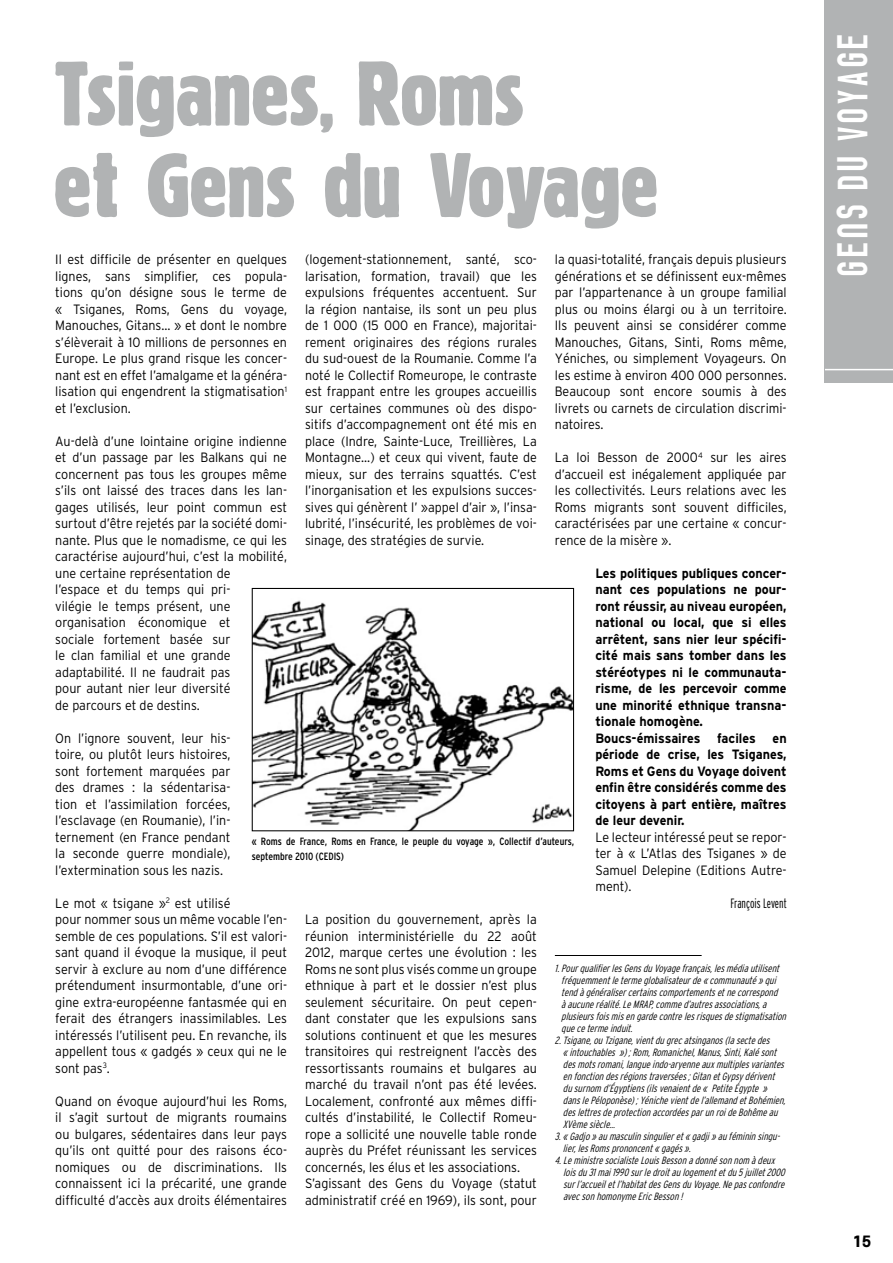
<style>
.page{position:relative;width:893px;height:1263px;background:#fff}
.page>*{position:absolute;margin:0;border:0;box-sizing:border-box;transform-origin:0 0}
.t1{font:88.05px/91.5px "Block";letter-spacing:.01em;color:#b1b3b4;scale:1.1 1}
.t2{font:700 42px "z Prozak";letter-spacing:.1em;color:#fff}
.t3{font:700 15px "TT Envy";color:#000}
.t4{font:300 13.5px/16.5px "Interstate";color:#000;text-align:justify;scale:.93 1}
.t5{font:700 13.5px/16.5px "Interstate";color:#000;scale:.93 1}
.t6{font:300 extra-condensed 13.5px "Interstate";letter-spacing:-.005em;color:#000}
.t7{font:italic 300 condensed 10.5px/12px "Interstate";color:#000;scale:.95 1}
.t8{font:condensed 10.5px/15px "Interstate";color:#000}
</style>
<div class="page">
<div style="left:825px;top:0;width:68px;height:383px;background:#b1b3b4"></div>
<hr style="left:825px;top:369px;width:68px;height:1px;background:#fff">
<hr style="left:555px;top:955px;width:147px;height:1px;background:#000">
<img style="left:254px;top:600px;width:318px;height:229px">
<div style="left:252px;top:588px;width:322px;height:243px;border:1px solid #000"></div>
<h1 class="t1" style="left:55px;top:48px;width:550px">Tsiganes, Roms<br>et Gens du Voyage</h1>
<p class="t4" style="left:305px;top:251px;width:251px">(logement-stationnement, santé, sco&shy;larisation, formation, travail) que les expulsions fréquentes accentuent. Sur la région nantaise, ils sont un peu plus de 1 000 (15 000 en France), majoritai&shy;rement originaires des régions rurales du sud-ouest de la Roumanie. Comme l’a noté le Collectif Romeurope, le contraste est frappant entre les groupes accueillis sur certaines communes où des dispo&shy;sitifs d’accompagnement ont été mis en place (Indre, Sainte-Luce, Treillières, La Montagne…) et ceux qui vivent, faute de mieux, sur des terrains squattés. C’est l’inorganisation et les expulsions succes&shy;sives qui génèrent l’ »appel d’air », l’insa&shy;lubrité, l’insécurité, les problèmes de voi&shy;sinage, des stratégies de survie.</p>
<p class="t4" style="left:55px;top:251px;width:251px">Il est difficile de présenter en quelques lignes, sans simplifier, ces popula&shy;tions qu’on désigne sous le terme de « Tsiganes, Roms, Gens du voyage, Manouches, Gitans… » et dont le nombre s’élèverait à 10 millions de personnes en Europe. Le plus grand risque les concer&shy;nant est en effet l’amalgame et la généra&shy;lisation qui engendrent la stigmatisation<sup>1 </sup>et l’exclusion.</p>
<p class="t4" style="left:55px;top:432px;width:251px;text-align:left">Au-delà d’une lointaine origine indienne et d’un passage par les Balkans qui ne concernent pas tous les groupes même s’ils ont laissé des traces dans les lan&shy;gages utilisés, leur point commun est surtout d’être rejetés par la société domi&shy;nante. Plus que le nomadisme, ce qui les caractérise aujourd’hui, c’est la mobilité, une certaine représentation de<br>l’espace et du temps qui pri-<br>vilégie le temps présent, une organisation économique et<br>sociale fortement basée sur<br>le clan familial et une grande adaptabilité. Il ne faudrait pas<br>pour autant nier leur diversité<br>de parcours et de destins.</p>
<p class="t4" style="left:55px;top:729px;width:190px">On l’ignore souvent, leur his&shy;toire, ou plutôt leurs histoires, sont fortement marquées par des drames : la sédentarisa&shy;tion et l’assimilation forcées, l’esclavage (en Roumanie), l’in&shy;ternement (en France pendant la seconde guerre mondiale), l’extermination sous les nazis.</p>
<p class="t4" style="left:55px;top:894px;width:251px;text-align:left">Le mot « tsigane »<sup>2</sup> est utilisé<br>pour nommer sous un même vocable l’en&shy;semble de ces populations. S’il est valori&shy;sant quand il évoque la musique, il peut servir à exclure au nom d’une différence prétendument insurmontable, d’une ori&shy;gine extra-européenne fantasmée qui en ferait des étrangers inassimilables. Les intéressés l’utilisent peu. En revanche, ils appellent tous « gadgés » ceux qui ne le sont pas<sup>3</sup>.</p>
<p class="t4" style="left:55px;top:1092px;width:251px">Quand on évoque aujourd’hui les Roms, il s’agit surtout de migrants roumains ou bulgares, sédentaires dans leur pays qu’ils ont quitté pour des raisons éco&shy;nomiques ou de discriminations. Ils connaissent ici la précarité, une grande difficulté d’accès aux droits élémentaires</p>
<p class="t4" style="left:555px;top:251px;width:251px">la quasi-totalité, français depuis plusieurs générations et se définissent eux-mêmes par l’appartenance à un groupe familial plus ou moins élargi ou à un territoire.<br>Ils peuvent ainsi se considérer comme Manouches, Gitans, Sinti, Roms même, Yéniches, ou simplement Voyageurs. On les estime à environ 400 000 personnes.<br>Beaucoup sont encore soumis à des livrets ou carnets de circulation discrimi&shy;natoires.</p>
<p class="t4" style="left:555px;top:449px;width:251px">La loi Besson de 2000<sup>4</sup> sur les aires d’accueil est inégalement appliquée par les collectivités. Leurs relations avec les Roms migrants sont souvent difficiles, caractérisées par une certaine « concur&shy;rence de la misère ».</p>
<p class="t5" style="left:595px;top:564px;width:207px">Les politiques publiques concer&shy;nant ces populations ne pour&shy;ront réussir, au niveau européen, national ou local, que si elles arrêtent, sans nier leur spécifi&shy;cité mais sans tomber dans les stéréotypes ni le communauta&shy;risme, de les percevoir comme une minorité ethnique transna&shy;tionale homogène.<br>Boucs-émissaires faciles en période de crise, les Tsiganes,<br>Roms et Gens du Voyage doivent enfin être considérés comme des citoyens à part entière, maîtres de leur devenir.</p>
<p class="t4" style="left:595px;top:828px;width:207px">Le lecteur intéressé peut se repor&shy;ter à « L’Atlas des Tsiganes » de Samuel Delepine (Editions Autre&shy;ment).</p>
<p class="t6" style="left:730px;top:895px;width:58px">François Levent</p>
<p class="t8" style="left:252px;top:834px;width:324px">« Roms de France, Roms en France, le peuple du voyage », Collectif d’auteurs, septembre 2010 (CEDIS)</p>
<p class="t4" style="left:305px;top:911px;width:251px;text-align:left">La position du gouvernement, après la réunion interministérielle du 22 août 2012, marque certes une évolution : les Roms ne sont plus visés comme un groupe ethnique à part et le dossier n’est plus seulement sécuritaire. On peut cepen&shy;dant constater que les expulsions sans solutions continuent et que les mesures transitoires qui restreignent l’accès des ressortissants roumains et bulgares au marché du travail n’ont pas été levées.<br>Localement, confronté aux mêmes diffi&shy;cultés d’instabilité, le Collectif Romeu&shy;rope a sollicité une nouvelle table ronde auprès du Préfet réunissant les services concernés, les élus et les associations.<br>S’agissant des Gens du Voyage (statut administratif créé en 1969), ils sont, pour</p>
<p class="t7" style="left:561px;top:962px;width:238px;text-indent:-6px">1. Pour qualifier les Gens du Voyage français, les média utilisent fréquemment le terme globalisateur de « communauté » qui tend à généraliser certains comportements et ne correspond<br>à aucune réalité. Le MRAP, comme d’autres associations, a plusieurs fois mis en garde contre les risques de stigmatisation que ce terme induit.</p>
<p class="t7" style="left:563px;top:1034px;width:237px;text-indent:-8px">2. Tsigane, ou Tzigane, vient du grec atsinganos (la secte des<br>« intouchables ») ; Rom, Romanichel, Manus, Sinti, Kalé sont des mots romani, langue indo-aryenne aux multiples variantes en fonction des régions traversées ; Gitan et Gypsy dérivent du surnom d’Égyptiens (ils venaient de « Petite Égypte » dans le Péloponèse) ; Yéniche vient de l’allemand et Bohémien, des lettres de protection accordées par un roi de Bohême au XVème siècle…</p>
<p class="t7" style="left:563px;top:1130px;width:230px;text-indent:-8px">3. « Gadjo » au masculin singulier et « gadji » au féminin singu&shy;lier, les Roms prononcent « gagés ».</p>
<p class="t7" style="left:563px;top:1154px;width:235px;text-indent:-8px">4. Le ministre socialiste Louis Besson a donné son nom à deux lois du 31 mai 1990 sur le droit au logement et du 5 juillet 2000 sur l’accueil et l’habitat des Gens du Voyage. Ne pas confondre avec son homonyme Eric Besson !</p>
<h2 class="t2" style="left:828px;top:188px;width:157px;rotate:-90deg">DU VOYAGE</h2>
<h2 class="t2" style="left:828px;top:276px;width:242px;rotate:-90deg">GENS du voyage</h2>
<p class="t3" style="left:853px;top:1231px;width:20px">15</p>
</div>
